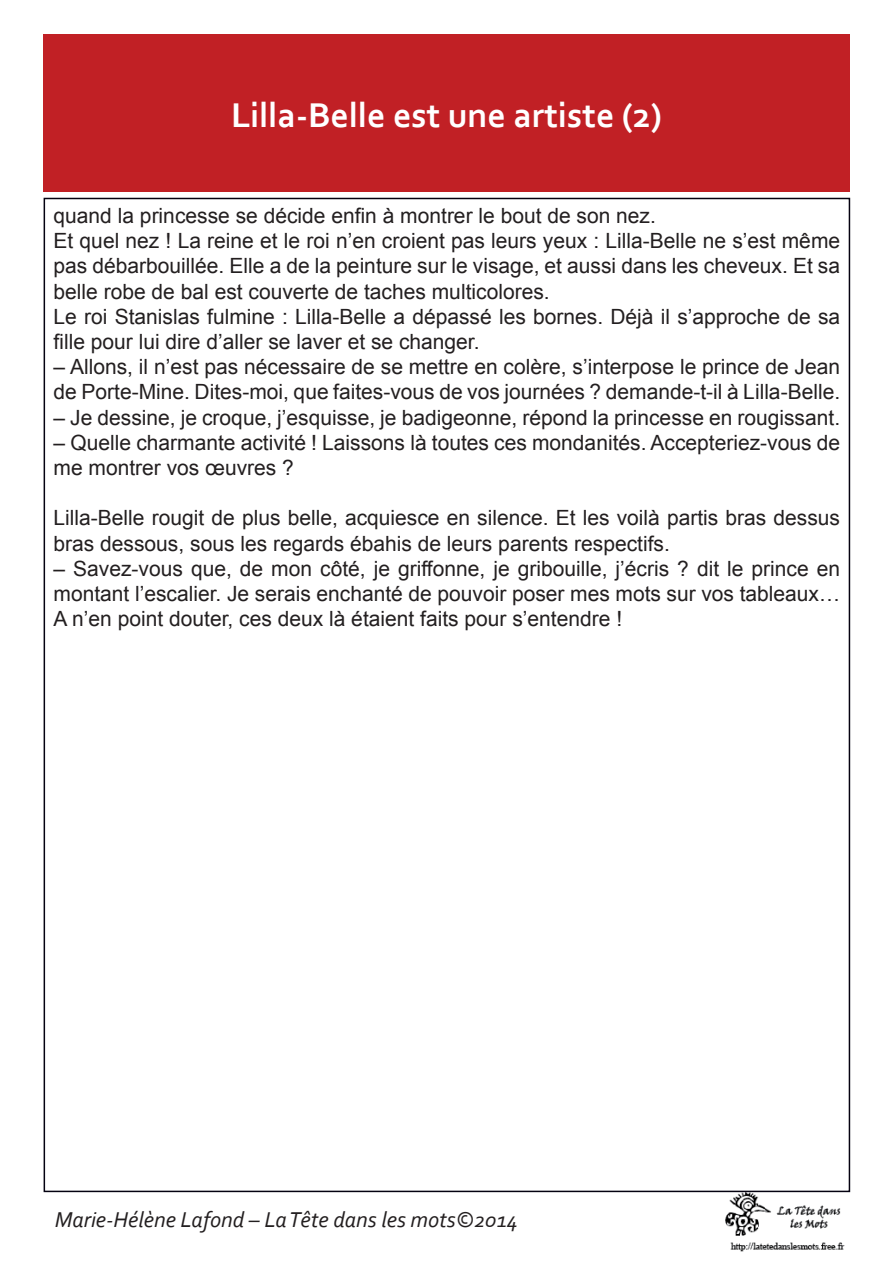
<style>
.page{position:relative;width:893px;height:1263px;background:#fff}
.page>*{position:absolute;margin:0;border:0;box-sizing:border-box;transform-origin:0 0}
.t1{font:700 36px "Corbel";color:#fff}
.t2{font:italic 22.5px "Corbel";color:#231f20}
.t3{font:21px/25.2px "Arial";color:#231f20}
</style>
<div class="page">
<img style="left:721px;top:1192px;width:125px;height:60px">
<div style="left:43px;top:35px;width:807px;height:157px;background:#c12025"></div>
<p class="t1" style="left:231px;top:93px;width:432px">Lilla-Belle est une artiste (2)</p>
<p class="t3" style="left:54px;top:203px;width:604px">quand la princesse se décide enfin à montrer le bout de son nez.</p>
<p class="t3" style="left:54px;top:228px;width:788px;text-align:justify">Et quel nez ! La reine et le roi n’en croient pas leurs yeux : Lilla-Belle ne s’est même pas débarbouillée. Elle a de la peinture sur le visage, et aussi dans les cheveux. Et sa belle robe de bal est couverte de taches multicolores.</p>
<p class="t3" style="left:54px;top:304px;width:788px">Le roi Stanislas fulmine : Lilla-Belle a dépassé les bornes. Déjà il s’approche de sa fille pour lui dire d’aller se laver et se changer.</p>
<p class="t3" style="left:54px;top:354px;width:788px">– Allons, il n’est pas nécessaire de se mettre en colère, s’interpose le prince de Jean de Porte-Mine. Dites-moi, que faites-vous de vos journées ? demande-t-il à Lilla-Belle.</p>
<p class="t3" style="left:54px;top:405px;width:788px">– Je dessine, je croque, j’esquisse, je badigeonne, répond la princesse en rougissant.</p>
<p class="t3" style="left:54px;top:430px;width:788px">– Quelle charmante activité ! Laissons là toutes ces mondanités. Accepteriez-vous de me montrer vos œuvres ?</p>
<p class="t3" style="left:54px;top:506px;width:788px">Lilla-Belle rougit de plus belle, acquiesce en silence. Et les voilà partis bras dessus bras dessous, sous les regards ébahis de leurs parents respectifs.</p>
<p class="t3" style="left:54px;top:556px;width:788px">– Savez-vous que, de mon côté, je griffonne, je gribouille, j’écris ? dit le prince en montant l’escalier. Je serais enchanté de pouvoir poser mes mots sur vos tableaux…</p>
<p class="t3" style="left:54px;top:606px;width:570px">A n’en point douter, ces deux là étaient faits pour s’entendre !</p>
<p class="t2" style="left:55px;top:1205px;width:465px">Marie-Hélène Lafond – La Tête dans les mots©2014</p>
</div>
